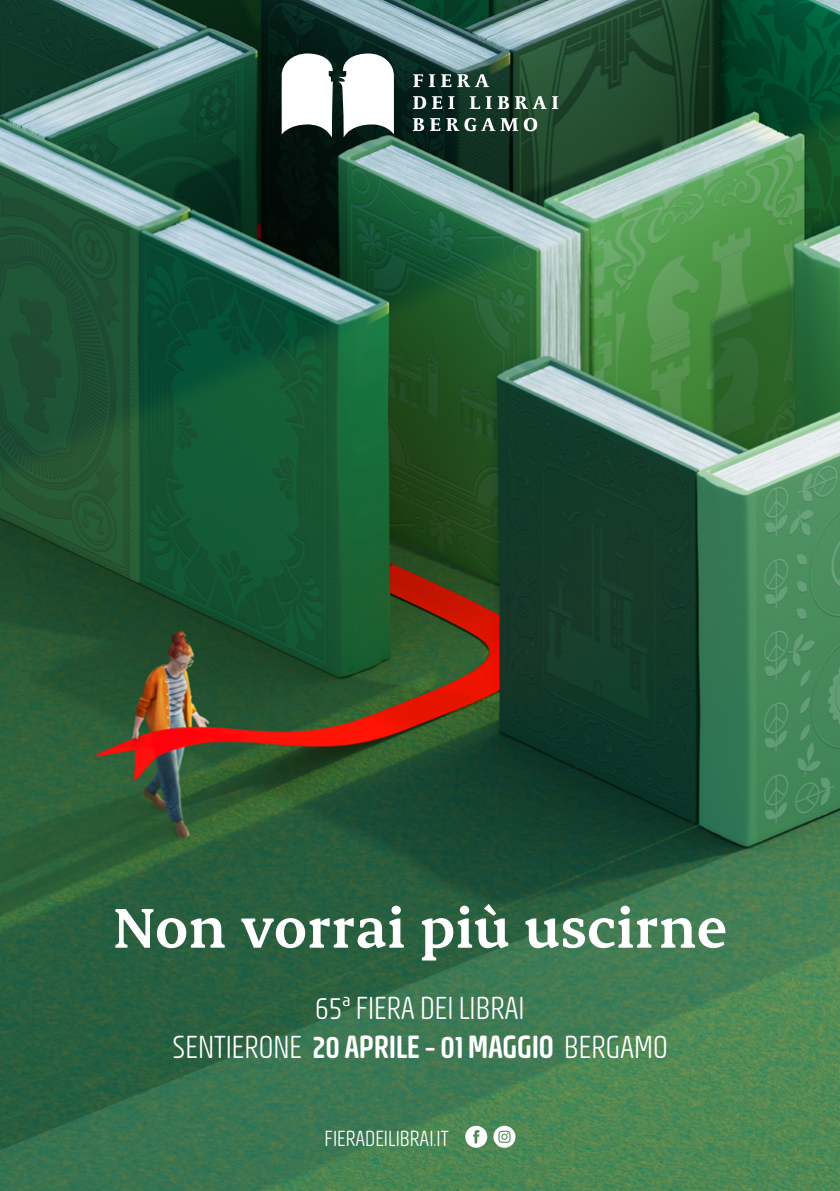
<style>
.page{position:relative;width:840px;height:1191px;background:#fff}
.page>*{position:absolute;margin:0;border:0;box-sizing:border-box;transform-origin:0 0}
.t1{font:600 64px "Erode";color:#fff}
.t2{font:300 32px/38.4px "Bevellier";color:#fff;text-align:center}
.t3{font:300 22px "Bevellier";color:#fff}
.s1{font-weight:500}
</style>
<div class="page">
<img style="left:0;top:0;width:839px;height:1191px">
<svg style="left:281px;top:53px;width:112px;height:84px"></svg>
<svg style="left:413px;top:74px;width:38px;height:13px"></svg>
<svg style="left:457px;top:74px;width:32px;height:13px"></svg>
<svg style="left:413px;top:96px;width:29px;height:13px"></svg>
<svg style="left:448px;top:96px;width:6px;height:13px"></svg>
<svg style="left:469px;top:96px;width:22px;height:13px"></svg>
<svg style="left:497px;top:96px;width:61px;height:13px"></svg>
<svg style="left:412px;top:118px;width:28px;height:13px"></svg>
<svg style="left:446px;top:118px;width:91px;height:13px"></svg>
<svg style="left:465px;top:1125px;width:22px;height:22px"></svg>
<svg style="left:493px;top:1125px;width:22px;height:22px"></svg>
<h1 class="t1" style="left:113px;top:889px;width:616px">Non vorrai più uscirne</h1>
<p class="t2" style="left:172px;top:988px;width:497px">65ª FIERA DEI LIBRAI<br>SENTIERONE <span class="s1">20 APRILE - 01 MAGGIO</span> BERGAMO</p>
<p class="t3" style="left:324px;top:1125px;width:126px">FIERADEILIBRAI.IT</p>
</div>
